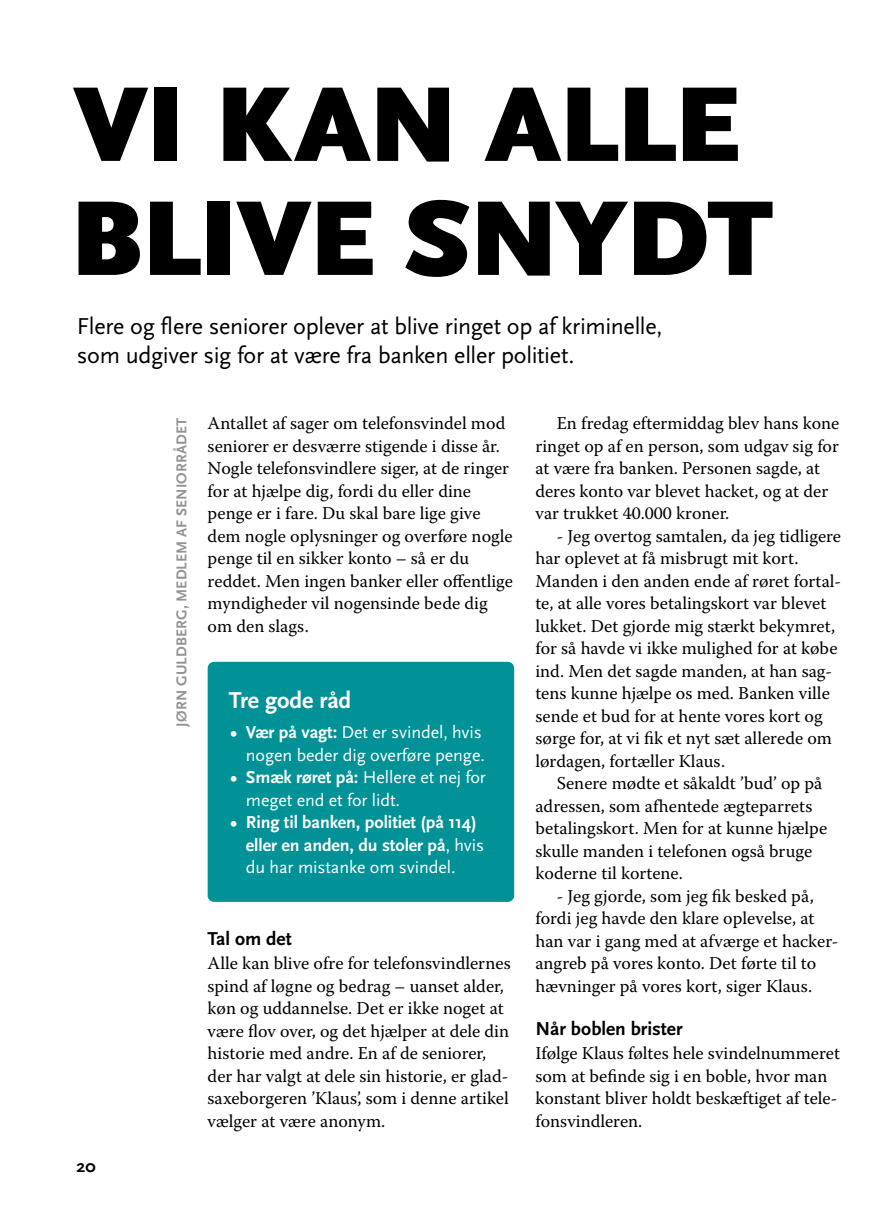
<style>
.page{position:relative;width:893px;height:1212px;background:#fff}
.page>*{position:absolute;margin:0;border:0;box-sizing:border-box;transform-origin:0 0}
.t1{font:900 111px/114px "Scala Sans Pro";letter-spacing:-.025em;color:#000}
.t2{font:24px/28.5px "Scala Sans Pro";letter-spacing:-.015em;color:#000}
.t3{font:700 24px "Scala Sans Pro";letter-spacing:-.01em;color:#fff}
.t4{font:700 19.5px "Scala Sans Pro";color:#000}
.t5{font:18px/22.5px "Warnock Pro";color:#000}
.t6{font:18px/22.5px "Scala Sans Pro";letter-spacing:-.005em;color:#fff;text-align:right}
.t7{font:700 18px/22.5px "Scala Sans Pro";letter-spacing:-.005em;color:#fff}
.t8{font:700 18px "Scala Sans Pro";color:#000}
.t9{font:700 15px "Scala Sans Pro";letter-spacing:.01em;color:#929395}
.s1{font-weight:700}
.s2{font-weight:400}
</style>
<div class="page">
<div style="left:208px;top:662px;width:306px;height:240px;background:#009297;border-radius:6px"></div>
<h1 class="t1" style="left:70px;top:69px;width:705px">VI KAN ALLE<br>BLIVE SNYDT</h1>
<p class="t2" style="left:77px;top:312px;width:587px">Flere og flere seniorer oplever at blive ringet op af kriminelle, som udgiver sig for at være fra banken eller politiet.</p>
<p class="t8" style="left:77px;top:1156px;width:21px">20</p>
<p class="t9" style="left:173px;top:726px;width:310px;rotate:-90deg">JØRN GULDBERG, MEDLEM AF SENIORRÅDET</p>
<p class="t5" style="left:208px;top:412px;width:307px">Antallet af sager om telefonsvindel mod seniorer er desværre stigende i disse år.<br>Nogle telefonsvindlere siger, at de ringer for at hjælpe dig, fordi du eller dine penge er i fare. Du skal bare lige give dem nogle oplysninger og overføre nogle penge til en sikker konto – så er du reddet. Men ingen banker eller offentlige myndigheder vil nogensinde bede dig om den slags.</p>
<h2 class="t3" style="left:229px;top:687px;width:124px">Tre gode råd</h2>
<p class="t6" style="left:229px;top:721px;width:257px"><span class="s1">∙ Vær på vagt:</span> Det er svindel, hvis nogen beder dig overføre penge.</p>
<p class="t6" style="left:246px;top:766px;width:242px;text-align:left;text-indent:-17px"><span class="s1">∙ Smæk røret på:</span> Hellere et nej for meget end et for lidt.</p>
<p class="t7" style="left:246px;top:811px;width:240px;text-indent:-17px">∙ Ring til banken, politiet (på 114) eller en anden, du stoler på<span class="s2">, hvis du har mistanke om svindel.</span></p>
<h2 class="t4" style="left:208px;top:928px;width:86px">Tal om det</h2>
<p class="t5" style="left:208px;top:952px;width:304px">Alle kan blive ofre for telefonsvindlernes spind af løgne og bedrag – uanset alder, køn og uddannelse. Det er ikke noget at være flov over, og det hjælper at dele din historie med andre. En af de seniorer,</p>
<p class="t5" style="left:208px;top:1087px;width:303px">saxeborgeren ’Klaus’, som i denne artikel vælger at være anonym.</p>
<p class="t5" style="left:208px;top:1064px;width:302px">der har valgt at dele sin historie, er glad-</p>
<p class="t5" style="left:535px;top:412px;width:305px;text-indent:21px">En fredag eftermiddag blev hans kone ringet op af en person, som udgav sig for at være fra banken. Personen sagde, at deres konto var blevet hacket, og at der var trukket 40.000 kroner.</p>
<p class="t5" style="left:535px;top:524px;width:307px;text-indent:21px">- Jeg overtog samtalen, da jeg tidligere har oplevet at få misbrugt mit kort.</p>
<p class="t5" style="left:535px;top:592px;width:304px">te, at alle vores betalingskort var blevet lukket. Det gjorde mig stærkt bekymret, for så havde vi ikke mulighed for at købe</p>
<p class="t5" style="left:535px;top:682px;width:298px">tens kunne hjælpe os med. Banken ville sende et bud for at hente vores kort og sørge for, at vi fik et nyt sæt allerede om lørdagen, fortæller Klaus.</p>
<p class="t5" style="left:535px;top:772px;width:293px;text-indent:21px">Senere mødte et såkaldt ’bud’ op på adressen, som afhentede ægteparrets betalingskort. Men for at kunne hjælpe skulle manden i telefonen også bruge koderne til kortene.</p>
<p class="t5" style="left:535px;top:884px;width:280px;text-align:right">- Jeg gjorde, som jeg fik besked på, fordi jeg havde den klare oplevelse, at</p>
<p class="t5" style="left:535px;top:952px;width:282px">angreb på vores konto. Det førte til to hævninger på vores kort, siger Klaus.</p>
<h2 class="t4" style="left:535px;top:1018px;width:149px">Når boblen brister</h2>
<p class="t5" style="left:535px;top:1042px;width:306px">Ifølge Klaus føltes hele svindelnummeret som at befinde sig i en boble, hvor man</p>
<p class="t5" style="left:535px;top:1109px;width:108px">fonsvindleren.</p>
<p class="t5" style="left:535px;top:569px;width:307px">Manden i den anden ende af røret fortal-</p>
<p class="t5" style="left:535px;top:659px;width:298px">ind. Men det sagde manden, at han sag-</p>
<p class="t5" style="left:535px;top:929px;width:304px">han var i gang med at afværge et hacker-</p>
<p class="t5" style="left:535px;top:1087px;width:303px">konstant bliver holdt beskæftiget af tele-</p>
</div>
